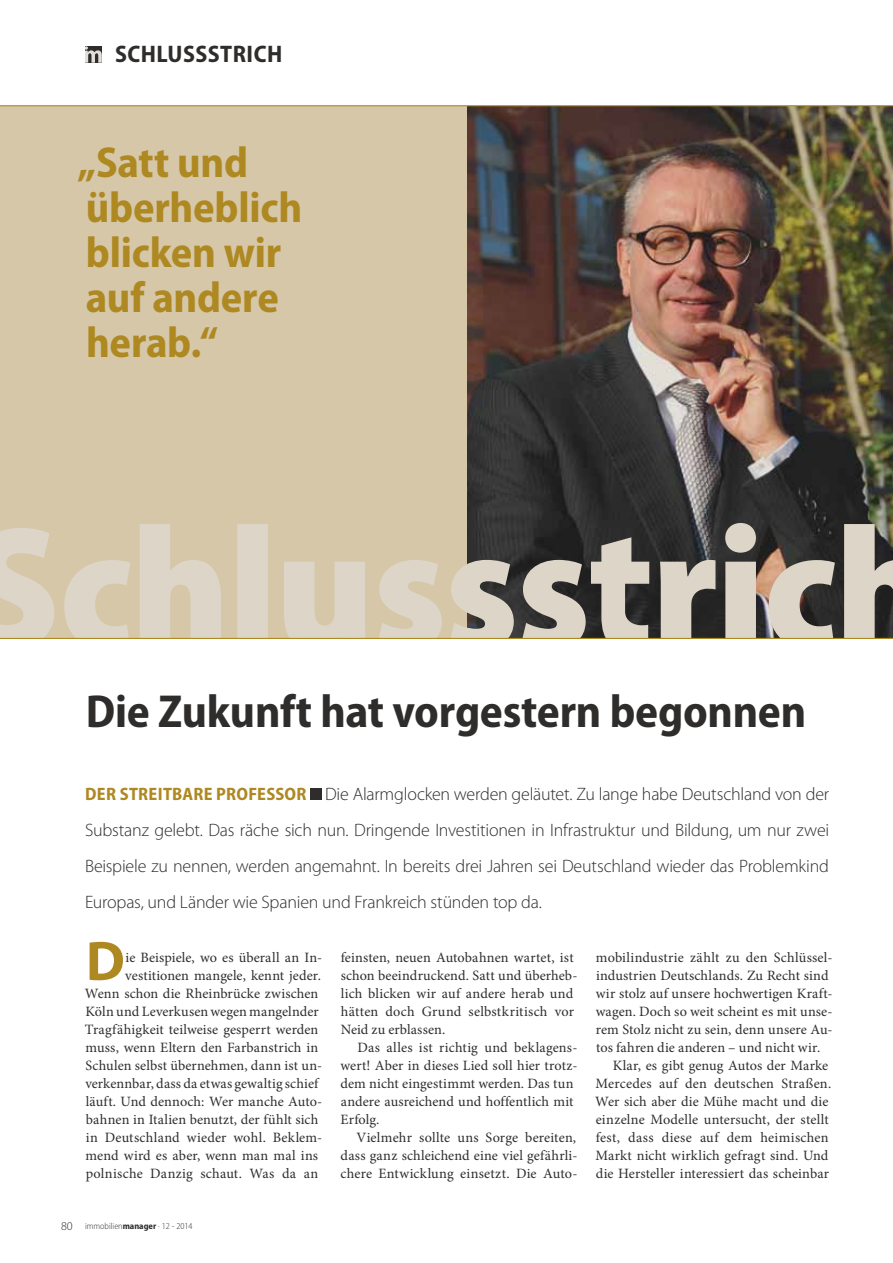
<style>
.page{position:relative;width:893px;height:1263px;background:#fff}
.page>*{position:absolute;margin:0;border:0;box-sizing:border-box;transform-origin:0 0}
.t1{font:700 56.1px "Myriad Pro";color:#ae8821}
.t2{font:700 semi-condensed 46.5px "Myriad Pro";letter-spacing:-.005em;color:#2f2d2c}
.t3{font:700 semi-condensed 43.5px/45px "Myriad Pro";letter-spacing:-.005em;color:#ae8821}
.t4{font:700 semi-condensed 24px "Myriad Pro";letter-spacing:.02em;color:#2f2d2c}
.t5{font:300 18px/36px "Myriad Pro";letter-spacing:-.015em;color:#2f2d2c;text-align:justify}
.t6{font:14.25px/18px "Minion Pro";letter-spacing:.01em;color:#2f2d2c}
.t7{font:300 semi-condensed 9px "Myriad Pro";color:#2f2d2c}
.s1{font-weight:700;font-stretch:semi-condensed;color:#ae8821}
.s2{font-stretch:normal;font-size:12px}
.s3{font-weight:700}
</style>
<div class="page">
<div style="left:0;top:106px;width:829px;height:532px;background:#d5c7a8"></div>
<img style="left:468px;top:106px;width:425px;height:417px">
<svg style="left:0;top:523px;width:893px;height:115px"></svg>
<div style="left:310px;top:788px;width:12px;height:12px;background:#2f2d2c"></div>
<hr style="left:0;top:105px;width:893px;height:1px;background:#ae8821">
<hr style="left:0;top:638px;width:893px;height:1px;background:#ae8821">
<svg style="left:85px;top:46px;width:16px;height:16px"></svg>
<h3 class="t4" style="left:115px;top:41px;width:169px">schlussstrich</h3>
<h3 class="t3" style="left:78px;top:141px;width:226px">„Satt und überheblich blicken wir auf andere herab.“</h3>
<h2 class="t2" style="left:86px;top:686px;width:722px">Die Zukunft hat vorgestern begonnen</h2>
<p class="t5" style="left:85px;top:776px;width:746px"><span class="s1">Der streitbare Professor</span> Die Alarmglocken werden geläutet. Zu lange habe Deutschland von der Substanz gelebt. Das räche sich nun. Dringende Investitionen in Infrastruktur und Bildung, um nur zwei Beispiele zu nennen, werden angemahnt. In bereits drei Jahren sei Deutschland wieder das Problemkind Europas, und Länder wie Spanien und Frankreich stünden top da.</p>
<h1 class="t1" style="left:86px;top:924px;width:41px">D</h1>
<p class="t6" style="left:85px;top:948px;width:239px;text-align:right">ie Beispiele, wo es überall an In&shy;vestitionen mangele, kennt jeder.<br>Wenn schon die Rheinbrücke zwischen Köln und Leverkusen wegen mangelnder Tragfähigkeit teilweise gesperrt werden muss, wenn Eltern den Farbanstrich in Schulen selbst übernehmen, dann ist un&shy;verkennbar, dass da etwas gewaltig schief läuft. Und dennoch: Wer manche Auto&shy;bahnen in Italien benutzt, der fühlt sich in Deutschland wieder wohl. Beklem&shy;mend wird es aber, wenn man mal ins polnische Danzig schaut. Was da an</p>
<p class="t6" style="left:341px;top:948px;width:238px">feinsten, neuen Autobahnen wartet, ist schon beeindruckend. Satt und überheb&shy;lich blicken wir auf andere herab und hätten doch Grund selbstkritisch vor Neid zu erblassen.</p>
<p class="t6" style="left:341px;top:1038px;width:238px;text-indent:17px">Das alles ist richtig und beklagens&shy;wert! Aber in dieses Lied soll hier trotz&shy;dem nicht eingestimmt werden. Das tun andere ausreichend und hoffentlich mit<br>Erfolg.</p>
<p class="t6" style="left:341px;top:1128px;width:238px;text-align:justify;text-indent:16px">Vielmehr sollte uns Sorge bereiten, dass ganz schleichend eine viel gefährli&shy;chere Entwicklung einsetzt. Die Auto-</p>
<p class="t7" style="left:61px;top:1221px;width:133px"><span class="s2">80</span> immobilien<span class="s3">manager</span> · 12 - 2014</p>
<p class="t6" style="left:596px;top:948px;width:238px">mobilindustrie zählt zu den Schlüssel-</p>
<p class="t6" style="left:596px;top:966px;width:234px">industrien Deutschlands. Zu Recht sind</p>
<p class="t6" style="left:596px;top:984px;width:238px">wir stolz auf unsere hochwertigen Kraft-</p>
<p class="t6" style="left:596px;top:1002px;width:238px">wagen. Doch so weit scheint es mit unse-</p>
<p class="t6" style="left:596px;top:1020px;width:238px">rem Stolz nicht zu sein, denn unsere Au-</p>
<p class="t6" style="left:596px;top:1038px;width:226px">tos fahren die anderen – und nicht wir.</p>
<p class="t6" style="left:613px;top:1056px;width:217px">Klar, es gibt genug Autos der Marke</p>
<p class="t6" style="left:595px;top:1074px;width:237px">Mercedes auf den deutschen Straßen.</p>
<p class="t6" style="left:595px;top:1092px;width:235px">Wer sich aber die Mühe macht und die</p>
<p class="t6" style="left:596px;top:1110px;width:234px">einzelne Modelle untersucht, der stellt</p>
<p class="t6" style="left:596px;top:1128px;width:234px">fest, dass diese auf dem heimischen</p>
<p class="t6" style="left:595px;top:1146px;width:234px">Markt nicht wirklich gefragt sind. Und</p>
<p class="t6" style="left:596px;top:1164px;width:235px">die Hersteller interessiert das scheinbar</p>
</div>
